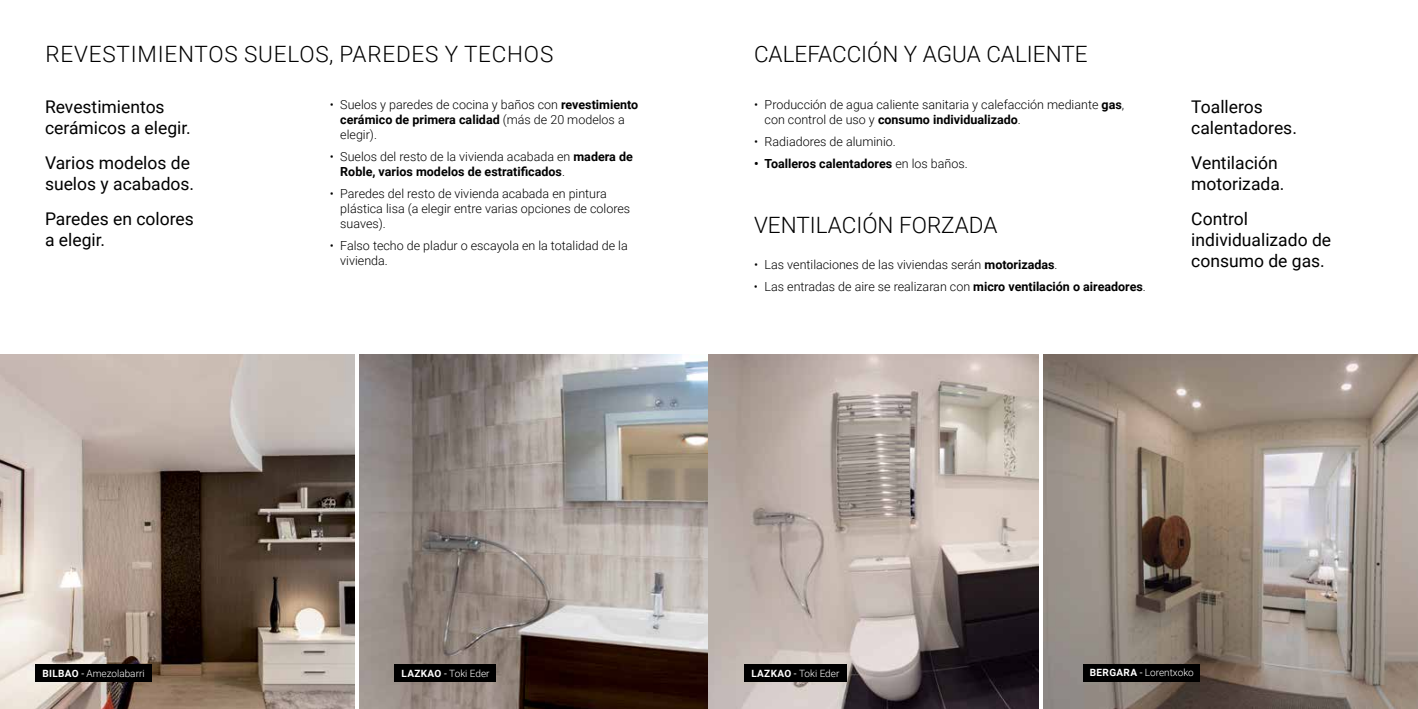
<style>
.page{position:relative;width:1418px;height:709px;background:#fff}
.page>*{position:absolute;margin:0;border:0;box-sizing:border-box;transform-origin:0 0}
.t1{font:300 22.5px "Roboto";color:#000}
.t2{font:17.5px/21px "Roboto";color:#000}
.t3{font:300 12.5px/15px "Roboto";color:#000}
.t4{font:700 12.5px/15px "Roboto";color:#000}
.t5{font:300 10px "Roboto";color:#fff}
.s1{font-weight:700}
.s2{font-weight:300}
.s3{font-weight:400}
</style>
<div class="page">
<img style="left:0;top:354px;width:354px;height:355px">
<img style="left:359px;top:354px;width:679px;height:355px">
<div style="left:394px;top:664px;width:102px;height:17px;background:#000"></div>
<div style="left:35px;top:664px;width:117px;height:17px;background:#000"></div>
<img style="left:1043px;top:354px;width:374px;height:355px">
<div style="left:744px;top:664px;width:102px;height:17px;background:#000"></div>
<div style="left:1082px;top:664px;width:117px;height:17px;background:#000"></div>
<h1 class="t1" style="left:45px;top:38px;width:14px">revesti</h1>
<h1 class="t1" style="left:137px;top:38px;width:35px">mientos</h1>
<h1 class="t1" style="left:244px;top:38px;width:15px">suelos</h1>
<h1 class="t1" style="left:329px;top:38px;width:25px">, paredes</h1>
<h1 class="t1" style="left:445px;top:38px;width:35px">y techos</h1>
<h2 class="t2" style="left:45px;top:95px;width:147px">Revestimientos cerámicos a elegir.</h2>
<h2 class="t2" style="left:45px;top:151px;width:151px">Varios modelos de suelos y acabados.</h2>
<h2 class="t2" style="left:45px;top:208px;width:150px">Paredes en colores a elegir.</h2>
<p class="t3" style="left:340px;top:96px;width:299px;text-indent:-11px">• Suelos y paredes de cocina y baños con <span class="s1">revestimiento cerámico de primera calidad</span> (más de 20 modelos a elegir).</p>
<p class="t4" style="left:340px;top:149px;width:294px;text-indent:-11px"><span class="s2">• Suelos del resto de la vivienda acabada en</span> madera de<br>Roble, varios modelos de estratificados<span class="s2">.</span></p>
<p class="t3" style="left:340px;top:186px;width:291px;text-indent:-11px">• Paredes del resto de vivienda acabada en pintura plástica lisa (a elegir entre varias opciones de colores suaves).</p>
<p class="t3" style="left:340px;top:238px;width:289px;text-indent:-11px">• Falso techo de pladur o escayola en la totalidad de la vivienda.</p>
<h1 class="t1" style="left:754px;top:38px;width:335px">CALEFACCIÓN Y AGUA CALIENTE</h1>
<p class="t3" style="left:764px;top:96px;width:361px;text-indent:-11px">• Producción de agua caliente sanitaria y calefacción mediante <span class="s1">gas</span>, con control de uso y <span class="s1">consumo individualizado</span>.</p>
<p class="t3" style="left:754px;top:134px;width:143px">• Radiadores de aluminio.</p>
<p class="t4" style="left:754px;top:156px;width:215px">• Toalleros calentadores <span class="s2">en los baños.</span></p>
<h1 class="t1" style="left:754px;top:209px;width:245px">VENTILACIÓN FORZADA</h1>
<p class="t3" style="left:754px;top:256px;width:305px">• Las ventilaciones de las viviendas serán <span class="s1">motorizadas</span>.</p>
<p class="t3" style="left:754px;top:278px;width:393px">• Las entradas de aire se realizaran con <span class="s1">micro ventilación o aireadores</span>.</p>
<h2 class="t2" style="left:1191px;top:95px;width:107px">Toalleros calentadores.</h2>
<h2 class="t2" style="left:1191px;top:151px;width:95px">Ventilación motorizada.</h2>
<h2 class="t2" style="left:1191px;top:208px;width:141px">Control individualizado de consumo de gas.</h2>
<p class="t5" style="left:42px;top:666px;width:104px"><span class="s1">bilbao</span> <span class="s3">-</span> Amezolabarri</p>
<p class="t5" style="left:401px;top:666px;width:90px"><span class="s1">lazkao</span> <span class="s3">-</span> Toki Eder</p>
<p class="t5" style="left:751px;top:666px;width:89px"><span class="s1">lazkao</span> <span class="s3">-</span> Toki Eder</p>
<p class="t5" style="left:1089px;top:665px;width:105px"><span class="s1">BERGARA</span> <span class="s3">-</span> Lorentxoko</p>
</div>
